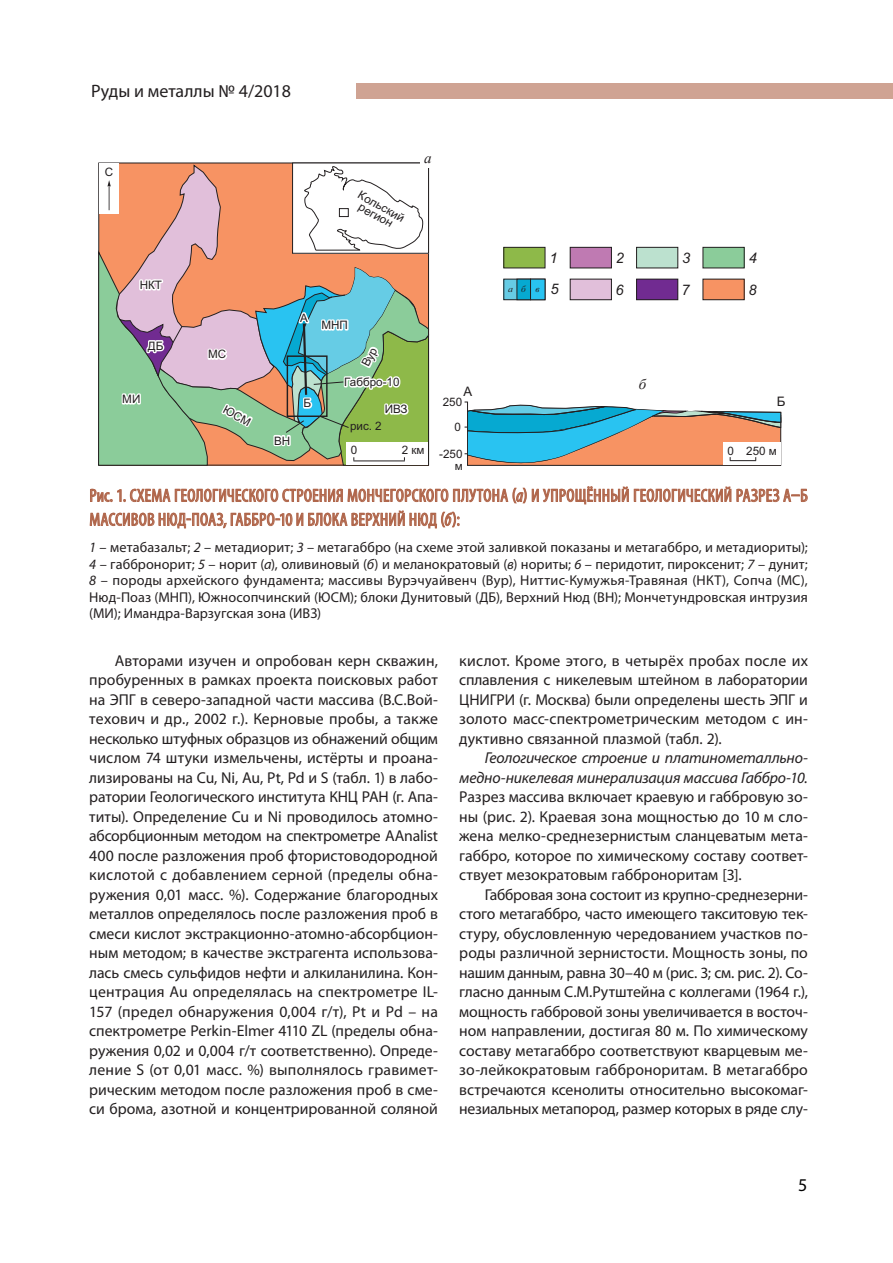
<style>
.page{position:relative;width:893px;height:1263px;background:#fff}
.page>*{position:absolute;margin:0;border:0;box-sizing:border-box;transform-origin:0 0}
.t1{font:25.95px "Arial";color:#231f20}
.Названия{font:condensed 18px/24px "Myriad Pro";letter-spacing:.015em;color:#b0664b}
.t2{font:18px "Myriad Pro";color:#231f20}
.t3{font:18px "Myriad Pro";color:#000}
.Осн_т{font:15.75px/19.5px "Myriad Pro";color:#231f20;text-align:justify}
.t4{font:italic 15px "Times New Roman";color:#231f20}
.t5{font:italic 14.55px "Arial";color:#231f20}
.Подрисуночная{font:14.25px/16.5px "Myriad Pro";letter-spacing:.01em;color:#231f20;text-align:justify}
.t6{font:13.05px "Arial";color:#231f20}
.t7{font:11.7px/10.4px "Arial";color:#231f20;text-align:center}
.t8{font:italic 9.45px "Times New Roman";color:#231f20}
.s1{font-family:"Arial";font-size:14.55px}
.s2{font-style:italic}
</style>
<div class="page">
<div style="left:356px;top:83px;width:537px;height:15px;background:#cfa393"></div>
<svg style="left:90px;top:486px;width:641px;height:18px"></svg>
<svg style="left:737px;top:488px;width:71px;height:14px"></svg>
<svg style="left:90px;top:511px;width:369px;height:17px"></svg>
<div style="left:504px;top:247px;width:41px;height:21px;background:#8eb949"></div>
<div style="left:503px;top:247px;width:42px;height:21px;border:1px solid #231f20"></div>
<div style="left:703px;top:247px;width:41px;height:21px;background:#8bcc9a"></div>
<div style="left:703px;top:247px;width:42px;height:21px;border:1px solid #231f20"></div>
<div style="left:637px;top:247px;width:41px;height:21px;background:#bce1cf"></div>
<div style="left:636px;top:247px;width:42px;height:21px;border:1px solid #231f20"></div>
<div style="left:570px;top:247px;width:41px;height:21px;background:#bf7ab2"></div>
<div style="left:570px;top:247px;width:42px;height:21px;border:1px solid #231f20"></div>
<div style="left:570px;top:279px;width:41px;height:21px;background:#e1bfda"></div>
<div style="left:570px;top:279px;width:42px;height:21px;border:1px solid #231f20"></div>
<div style="left:637px;top:279px;width:41px;height:21px;background:#712b91"></div>
<div style="left:636px;top:279px;width:42px;height:21px;border:1px solid #231f20"></div>
<div style="left:703px;top:279px;width:41px;height:21px;background:#f79363"></div>
<div style="left:703px;top:279px;width:42px;height:21px;border:1px solid #231f20"></div>
<div style="left:504px;top:279px;width:41px;height:21px;background:#66cce5"></div>
<div style="left:503px;top:279px;width:42px;height:21px;border:1px solid #231f20"></div>
<div style="left:517px;top:279px;width:13px;height:21px;background:#06a9d1"></div>
<div style="left:530px;top:279px;width:15px;height:21px;background:#29c3f1"></div>
<div style="left:530px;top:279px;width:15px;height:21px;border:1px solid #231f20"></div>
<svg style="left:465px;top:402px;width:317px;height:64px"></svg>
<svg style="left:98px;top:163px;width:332px;height:303px"></svg>
<p class="t2" style="left:91px;top:80px;width:201px">Руды и металлы № 4/2018</p>
<p class="t7" style="left:105px;top:166px;width:10px">С</p>
<p class="t7" style="left:140px;top:280px;width:24px">НКТ</p>
<p class="t7" style="left:148px;top:341px;width:17px">ДБ</p>
<p class="t7" style="left:122px;top:394px;width:20px">МИ</p>
<p class="t7" style="left:208px;top:349px;width:20px">МС</p>
<p class="t7" style="left:361px;top:189px;width:53px;rotate:29deg">Кольский регион</p>
<p class="t4" style="left:424px;top:148px;width:9px">а</p>
<p class="t7" style="left:300px;top:313px;width:9px">А</p>
<p class="t7" style="left:322px;top:320px;width:28px">МНП</p>
<p class="t5" style="left:549px;top:248px;width:10px">1</p>
<p class="t5" style="left:616px;top:248px;width:10px">2</p>
<p class="t5" style="left:682px;top:248px;width:10px">3</p>
<p class="t5" style="left:749px;top:248px;width:10px">4</p>
<p class="t8" style="left:508px;top:282px;width:52px">абв<span class="s1">5</span></p>
<p class="t5" style="left:615px;top:280px;width:10px">6</p>
<p class="t5" style="left:681px;top:280px;width:10px">7</p>
<p class="t5" style="left:748px;top:280px;width:10px">8</p>
<p class="t7" style="left:274px;top:436px;width:18px">ВН</p>
<p class="t7" style="left:304px;top:398px;width:9px">Б</p>
<p class="t7" style="left:344px;top:377px;width:57px">Габбро-10</p>
<p class="t7" style="left:385px;top:404px;width:24px">ИВЗ</p>
<p class="t1" style="left:374px;top:367px;width:16px">н</p>
<p class="t6" style="left:463px;top:383px;width:10px">А</p>
<p class="t7" style="left:443px;top:397px;width:21px">250</p>
<p class="t4" style="left:639px;top:373px;width:9px">б</p>
<p class="t6" style="left:777px;top:392px;width:10px">Б</p>
<p class="t7" style="left:350px;top:421px;width:33px">рис. 2</p>
<p class="t7" style="left:454px;top:422px;width:8px">0</p>
<p class="t7" style="left:351px;top:445px;width:8px">0</p>
<p class="t7" style="left:402px;top:445px;width:24px">2 км</p>
<p class="t7" style="left:746px;top:446px;width:32px">250 м</p>
<p class="t7" style="left:727px;top:446px;width:8px">0</p>
<p class="t7" style="left:439px;top:448px;width:25px;line-height:12px;text-align:right">-250 м</p>
<p class="Названия" style="left:89px;top:483px;width:720px">Рис. 1. СХЕМА ГЕОЛОГИЧЕСКОГО СТРОЕНИЯ МОНЧЕГОРСКОГО ПЛУТОНА (<span class="s2">а</span>) И УПРОЩЁННЫЙ ГЕОЛОГИЧЕСКИЙ РАЗРЕЗ А–Б<br>МАССИВОВ НЮД-ПОАЗ, ГАББРО-10 И БЛОКА ВЕРХНИЙ НЮД (<span class="s2">б</span>):</p>
<p class="Подрисуночная" style="left:89px;top:539px;width:720px"><span class="s2">1</span> – метабазальт; <span class="s2">2</span> – метадиорит; <span class="s2">3</span> – метагаббро (на схеме этой заливкой показаны и метагаббро, и метадиориты); <span class="s2">4</span> – габбронорит; <span class="s2">5</span> – норит (<span class="s2">а</span>), оливиновый (<span class="s2">б</span>) и меланократовый (<span class="s2">в</span>) нориты; <span class="s2">6</span> – перидотит, пироксенит; <span class="s2">7</span> – дунит; <span class="s2">8</span> – породы архейского фундамента; массивы Вурэчуайвенч (Вур), Ниттис-Кумужья-Травяная (НКТ), Сопча (МС), Нюд-Поаз (МНП), Южносопчинский (ЮСМ); блоки Дунитовый (ДБ), Верхний Нюд (ВН); Мончетундровская интрузия (МИ); Имандра-Варзугская зона (ИВЗ)</p>
<p class="Осн_т" style="left:89px;top:650px;width:350px;text-indent:26px">Авторами изучен и опробован керн скважин, пробуренных в рамках проекта поисковых работ на ЭПГ в северо-западной части массива (В.С.Вой&shy;техович и др., 2002 г.). Керновые пробы, а также несколько штуфных образцов из обнажений общим числом 74 штуки измельчены, истёрты и проана&shy;лизированы на Сu, Ni, Au, Pt, Pd и S (табл. 1) в лабо&shy;ратории Геологического института КНЦ РАН (г. Апа&shy;титы). Определение Сu и Ni проводилось атомно&shy;абсорбционным методом на спектрометре AAnalist 400 после разложения проб фтористоводородной кислотой с добавлением серной (пределы обна&shy;ружения 0,01 масс. %). Содержание благородных металлов определялось после разложения проб в смеси кислот экстракционно-атомно-абсорбцион&shy;ным методом; в качестве экстрагента использова&shy;лась смесь сульфидов нефти и алкиланилина. Кон&shy;центрация Au определялась на спектрометре IL-157 (предел обнаружения 0,004 г/т), Pt и Pd – на спектрометре Perkin-Elmer 4110 ZL (пределы обна&shy;ружения 0,02 и 0,004 г/т соответственно). Опреде&shy;ление S (от 0,01 масс. %) выполнялось гравимет&shy;рическим методом после разложения проб в сме&shy;си брома, азотной и концентрированной соляной</p>
<p class="Осн_т" style="left:459px;top:650px;width:350px">кислот. Кроме этого, в четырёх пробах после их сплавления с никелевым штейном в лаборатории ЦНИГРИ (г. Москва) были определены шесть ЭПГ и золото масс-спектрометрическим методом с ин&shy;дуктивно связанной плазмой (табл. 2).</p>
<p class="Осн_т" style="left:459px;top:748px;width:350px;text-indent:26px"><span class="s2">Геологическое строение и платинометалльно&shy;медно-никелевая минерализация массива Габбро-10.<br></span>Разрез массива включает краевую и габбровую зо&shy;ны (рис. 2). Краевая зона мощностью до 10 м сло&shy;жена мелко-среднезернистым сланцеватым мета&shy;габбро, которое по химическому составу соответ&shy;ствует мезократовым габброноритам [3].</p>
<p class="Осн_т" style="left:459px;top:884px;width:350px;text-indent:26px">Габбровая зона состоит из крупно-среднезерни&shy;стого метагаббро, часто имеющего такситовую тек&shy;стуру, обусловленную чередованием участков по&shy;роды различной зернистости. Мощность зоны, по нашим данным, равна 30–40 м (рис. 3; см. рис. 2). Со&shy;гласно данным С.М.Рутштейна с коллегами (1964 г.), мощность габбровой зоны увеличивается в восточ&shy;ном направлении, достигая 80 м. По химическому составу метагаббро соответствуют кварцевым ме&shy;зо-лейкократовым габброноритам. В метагаббро встречаются ксенолиты относительно высокомаг&shy;незиальных метапород, размер которых в ряде слу-</p>
<p class="t3" style="left:798px;top:1173px;width:11px">5</p>
</div>
